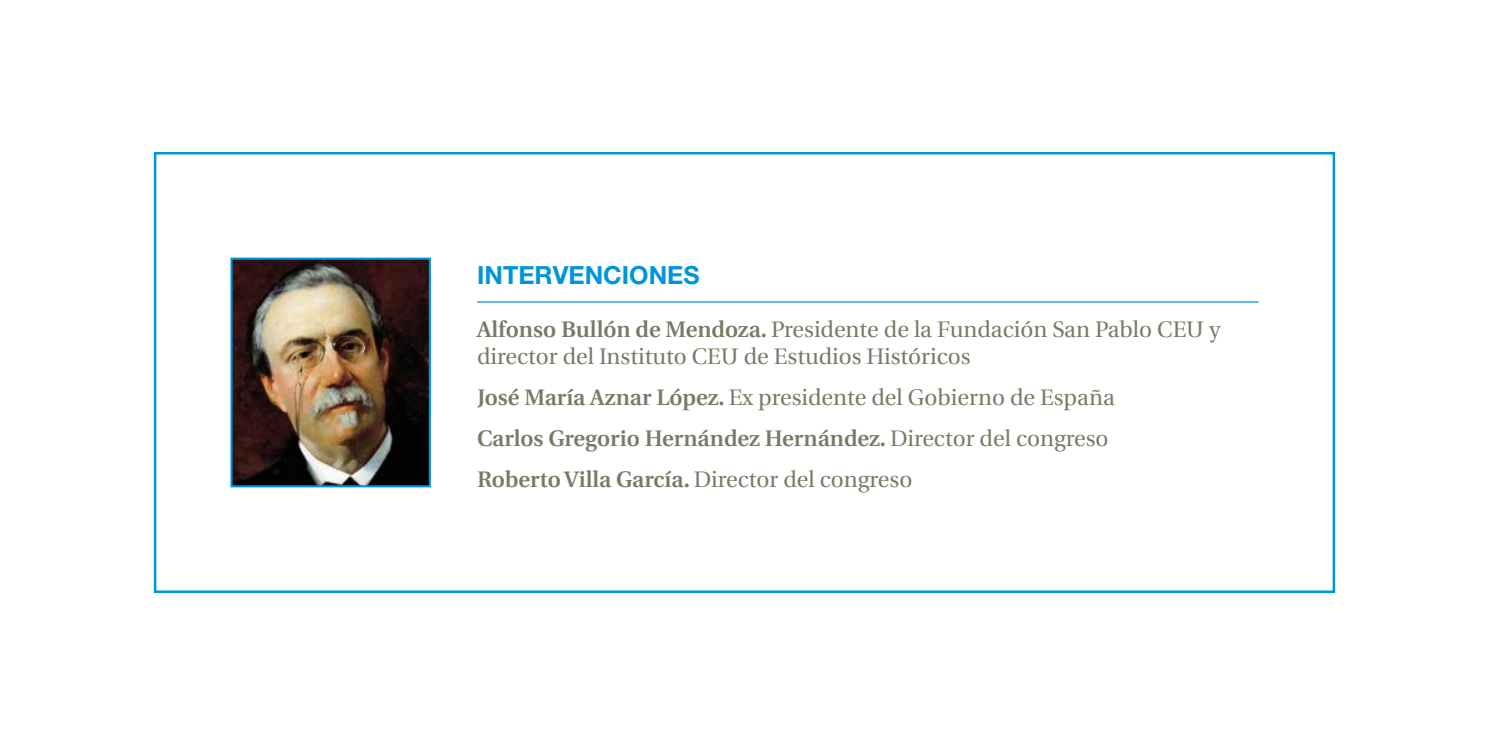
<style>
.page{position:relative;width:1489px;height:745px;background:#fff}
.page>*{position:absolute;margin:0;border:0;box-sizing:border-box;transform-origin:0 0}
.t1{font:700 25px "Helvetica Neue";color:#0095db}
.t2{font:600 22.5px/41.2px "Utopia";color:#7b7966}
.t3{font:22.5px/27px "Utopia";color:#7b7966}
.s1{font-weight:600}
.s2{font-weight:400}
</style>
<div class="page">
<img style="left:233px;top:260px;width:195px;height:224px">
<div style="left:230px;top:257px;width:201px;height:230px;border:2px solid #0095db"></div>
<hr style="left:477px;top:301px;width:781px;height:1px;background:#0095db">
<p class="t1" style="left:477px;top:260px;width:224px">INTERVENCIONES</p>
<p class="t3" style="left:477px;top:315px;width:744px"><span class="s1">Alfonso Bullón de Mendoza.</span> Presidente de la Fundación San Pablo CEU y director del Instituto CEU de Estudios Históricos</p>
<p class="t2" style="left:477px;top:376px;width:639px">José María Aznar López. <span class="s2">Ex presidente del Gobierno de España<br></span>Carlos Gregorio Hernández Hernández. <span class="s2">Director del congreso<br></span>Roberto Villa García. <span class="s2">Director del congreso</span></p>
</div>
